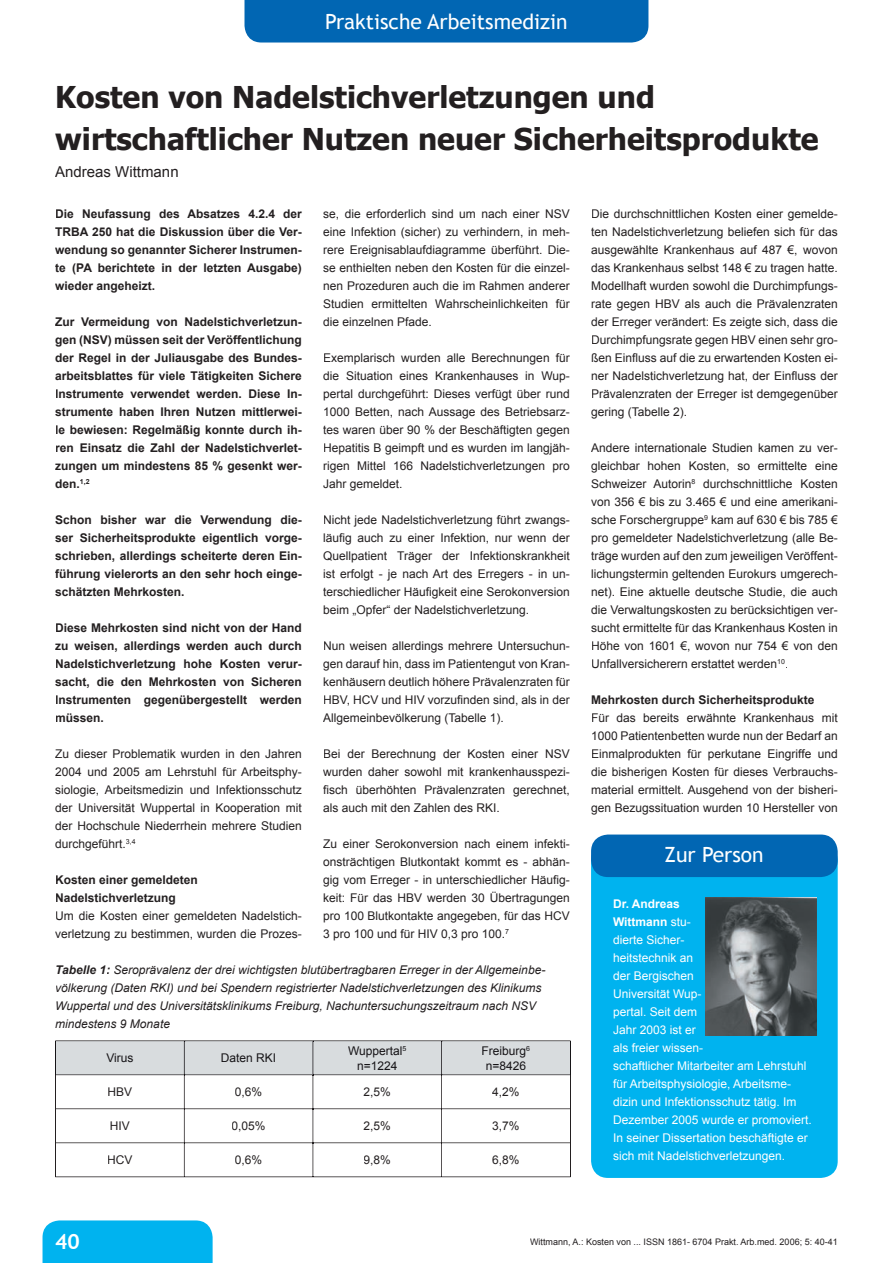
<style>
.page{position:relative;width:893px;height:1263px;background:#fff}
.page>*{position:absolute;margin:0;border:0;box-sizing:border-box;transform-origin:0 0}
.t1{font:700 30px/42px "Tahoma";color:#231f20}
.t2{font:21px "Trebuchet MS";color:#fff}
.t3{font:700 21px "Trebuchet MS";color:#fff}
.t4{font:15px "Arial";color:#231f20}
.t5{font:12px/18px "Arial";color:#231f20;text-align:justify}
.t6{font:700 12px/18px "Arial";color:#231f20;text-align:justify}
.t7{font:12px/18px "Arial";color:#fff}
.t8{font:italic 12px/18px "Arial";color:#231f20}
.t9{font:12px/15px "Arial";color:#161417;text-align:center}
.t10{font:9px "Arial";color:#231f20}
.s1{font-weight:700}
</style>
<div class="page">
<div style="left:244px;top:0;width:404px;height:43px;background:#0166b3"></div>
<div style="left:43px;top:1220px;width:170px;height:43px;background:#00b3ef"></div>
<svg style="left:55px;top:1040px;width:516px;height:137px"></svg>
<div style="left:486px;top:1061px;width:39px;height:9px;background:#d8dcde"></div>
<div style="left:591px;top:843px;width:247px;height:335px;background:#00b3ef;border-radius:17px"></div>
<div style="left:591px;top:834px;width:247px;height:43px;background:#0166b3;border-radius:17px"></div>
<img style="left:706px;top:897px;width:110px;height:139px">
<h2 class="t2" style="left:325px;top:9px;width:244px">Praktische Arbeitsmedizin</h2>
<h1 class="t1" style="left:55px;top:74px;width:765px">Kosten von Nadelstichverletzungen und wirtschaftlicher Nutzen neuer Sicherheitsprodukte</h1>
<p class="t4" style="left:55px;top:162px;width:125px">Andreas Wittmann</p>
<p class="t6" style="left:55px;top:205px;width:248px">Die Neufassung des Absatzes 4.2.4 der TRBA 250 hat die Diskussion über die Ver&shy;wendung so genannter Sicherer Instrumen&shy;te (PA berichtete in der letzten Ausgabe) wieder angeheizt.</p>
<p class="t6" style="left:55px;top:313px;width:248px">Zur Vermeidung von Nadelstichverletzun&shy;gen (NSV) müssen seit der Veröffentlichung der Regel in der Juliausgabe des Bundes&shy;arbeitsblattes für viele Tätigkeiten Sichere Instrumente verwendet werden. Diese In&shy;strumente haben Ihren Nutzen mittlerwei&shy;le bewiesen: Regelmäßig konnte durch ih&shy;ren Einsatz die Zahl der Nadelstichverlet&shy;zungen um mindestens 85 % gesenkt wer&shy;den.<sup>1,2</sup></p>
<p class="t6" style="left:55px;top:511px;width:248px">Schon bisher war die Verwendung die&shy;ser Sicherheitsprodukte eigentlich vorge&shy;schrieben, allerdings scheiterte deren Ein&shy;führung vielerorts an den sehr hoch einge&shy;schätzten Mehrkosten.</p>
<p class="t6" style="left:55px;top:619px;width:248px">Diese Mehrkosten sind nicht von der Hand zu weisen, allerdings werden auch durch Nadelstichverletzung hohe Kosten verur&shy;sacht, die den Mehrkosten von Sicheren Instrumenten gegenübergestellt werden müssen.</p>
<p class="t5" style="left:55px;top:745px;width:248px">Zu dieser Problematik wurden in den Jahren 2004 und 2005 am Lehrstuhl für Arbeitsphy&shy;siologie, Arbeitsmedizin und Infektionsschutz der Universität Wuppertal in Kooperation mit der Hochschule Niederrhein mehrere Studien durchgeführt.<sup>3,4</sup></p>
<p class="t6" style="left:55px;top:871px;width:144px">Kosten einer gemeldeten<br>Nadelstichverletzung</p>
<p class="t5" style="left:55px;top:907px;width:248px">Um die Kosten einer gemeldeten Nadelstich&shy;verletzung zu bestimmen, wurden die Prozes-</p>
<p class="t5" style="left:323px;top:205px;width:248px">se, die erforderlich sind um nach einer NSV eine Infektion (sicher) zu verhindern, in meh&shy;rere Ereignisablaufdiagramme überführt. Die&shy;se enthielten neben den Kosten für die einzel&shy;nen Prozeduren auch die im Rahmen anderer Studien ermittelten Wahrscheinlichkeiten für die einzelnen Pfade.</p>
<p class="t5" style="left:323px;top:349px;width:248px">Exemplarisch wurden alle Berechnungen für die Situation eines Krankenhauses in Wup&shy;pertal durchgeführt: Dieses verfügt über rund 1000 Betten, nach Aussage des Betriebsarz&shy;tes waren über 90 % der Beschäftigten gegen Hepatitis B geimpft und es wurden im langjäh&shy;rigen Mittel 166 Nadelstichverletzungen pro Jahr gemeldet.</p>
<p class="t5" style="left:323px;top:511px;width:248px">Nicht jede Nadelstichverletzung führt zwangs&shy;läufig auch zu einer Infektion, nur wenn der Quellpatient Träger der Infektionskrankheit ist erfolgt - je nach Art des Erregers - in un&shy;terschiedlicher Häufigkeit eine Serokonversion beim „Opfer“ der Nadelstichverletzung.</p>
<p class="t5" style="left:323px;top:637px;width:248px">Nun weisen allerdings mehrere Untersuchun&shy;gen darauf hin, dass im Patientengut von Kran&shy;kenhäusern deutlich höhere Prävalenzraten für HBV, HCV und HIV vorzufinden sind, als in der Allgemeinbevölkerung (Tabelle 1).</p>
<p class="t5" style="left:323px;top:745px;width:248px">Bei der Berechnung der Kosten einer NSV wurden daher sowohl mit krankenhausspezi&shy;fisch überhöhten Prävalenzraten gerechnet, als auch mit den Zahlen des RKI.</p>
<p class="t5" style="left:323px;top:835px;width:248px">Zu einer Serokonversion nach einem infekti&shy;onsträchtigen Blutkontakt kommt es - abhän&shy;gig vom Erreger - in unterschiedlicher Häufig&shy;keit: Für das HBV werden 30 Übertragungen pro 100 Blutkontakte angegeben, für das HCV 3 pro 100 und für HIV 0,3 pro 100.<sup>7</sup></p>
<p class="t5" style="left:591px;top:205px;width:248px">Die durchschnittlichen Kosten einer gemelde&shy;ten Nadelstichverletzung beliefen sich für das ausgewählte Krankenhaus auf 487 €, wovon das Krankenhaus selbst 148 € zu tragen hatte.<br>Modellhaft wurden sowohl die Durchimpfungs&shy;rate gegen HBV als auch die Prävalenzraten der Erreger verändert: Es zeigte sich, dass die Durchimpfungsrate gegen HBV einen sehr gro&shy;ßen Einfluss auf die zu erwartenden Kosten ei&shy;ner Nadelstichverletzung hat, der Einfluss der Prävalenzraten der Erreger ist demgegenüber gering (Tabelle 2).</p>
<p class="t5" style="left:591px;top:439px;width:248px">Andere internationale Studien kamen zu ver&shy;gleichbar hohen Kosten, so ermittelte eine Schweizer Autorin<sup>8</sup> durchschnittliche Kosten von 356 € bis zu 3.465 € und eine amerikani&shy;sche Forschergruppe<sup>9</sup> kam auf 630 € bis 785 € pro gemeldeter Nadelstichverletzung (alle Be&shy;träge wurden auf den zum jeweiligen Veröffent&shy;lichungstermin geltenden Eurokurs umgerech&shy;net). Eine aktuelle deutsche Studie, die auch die Verwaltungskosten zu berücksichtigen ver&shy;sucht ermittelte für das Krankenhaus Kosten in Höhe von 1601 €, wovon nur 754 € von den Unfallversicherern erstattet werden<sup>10</sup>.</p>
<p class="t6" style="left:591px;top:691px;width:225px">Mehrkosten durch Sicherheitsprodukte</p>
<p class="t5" style="left:591px;top:709px;width:248px">Für das bereits erwähnte Krankenhaus mit 1000 Patientenbetten wurde nun der Bedarf an Einmalprodukten für perkutane Eingriffe und die bisherigen Kosten für dieses Verbrauchs&shy;material ermittelt. Ausgehend von der bisheri&shy;gen Bezugssituation wurden 10 Hersteller von</p>
<h2 class="t2" style="left:664px;top:842px;width:101px">Zur Person</h2>
<p class="t7" style="left:613px;top:894px;width:200px"><span class="s1">Dr. Andreas<br>Wittmann</span> stu-<br>dierte Sicher-<br>heitstechnik an<br>der Bergischen<br>Universität Wup-<br>pertal. Seit dem<br>Jahr 2003 ist er<br>als freier wissen-<br>schaftlicher Mitarbeiter am Lehrstuhl für Arbeitsphysiologie, Arbeitsme&shy;dizin und Infektionsschutz tätig. Im<br>Dezember 2005 wurde er promoviert.<br>In seiner Dissertation beschäftigte er sich mit Nadelstichverletzungen.</p>
<p class="t8" style="left:55px;top:961px;width:492px"><span class="s1">Tabelle 1:</span> Seroprävalenz der drei wichtigsten blutübertragbaren Erreger in der Allgemeinbe&shy;völkerung (Daten RKI) und bei Spendern registrierter Nadelstichverletzungen des Klinikums Wuppertal und des Universitätsklinikums Freiburg, Nachuntersuchungszeitraum nach NSV mindestens 9 Monate</p>
<p class="t9" style="left:106px;top:1050px;width:29px">Virus</p>
<p class="t9" style="left:221px;top:1050px;width:57px">Daten RKI</p>
<p class="t9" style="left:348px;top:1043px;width:60px">Wuppertal<sup>5 </sup>n=1224</p>
<p class="t9" style="left:482px;top:1043px;width:50px">Freiburg<sup>6 </sup>n=8426</p>
<p class="t5" style="left:108px;top:1083px;width:26px">HBV</p>
<p class="t5" style="left:235px;top:1083px;width:29px">0,6%</p>
<p class="t5" style="left:364px;top:1083px;width:29px">2,5%</p>
<p class="t5" style="left:492px;top:1083px;width:29px">4,2%</p>
<p class="t5" style="left:110px;top:1117px;width:22px">HIV</p>
<p class="t5" style="left:232px;top:1117px;width:36px">0,05%</p>
<p class="t5" style="left:364px;top:1117px;width:29px">2,5%</p>
<p class="t5" style="left:492px;top:1117px;width:29px">3,7%</p>
<p class="t5" style="left:107px;top:1151px;width:27px">HCV</p>
<p class="t5" style="left:235px;top:1151px;width:29px">0,6%</p>
<p class="t5" style="left:364px;top:1151px;width:29px">9,8%</p>
<p class="t5" style="left:492px;top:1151px;width:29px">6,8%</p>
<h2 class="t3" style="left:55px;top:1229px;width:26px">40</h2>
<p class="t10" style="left:530px;top:1236px;width:309px">Wittmann, A.: Kosten von ... ISSN 1861- 6704 Prakt. Arb.med. 2006; 5: 40-41</p>
</div>
